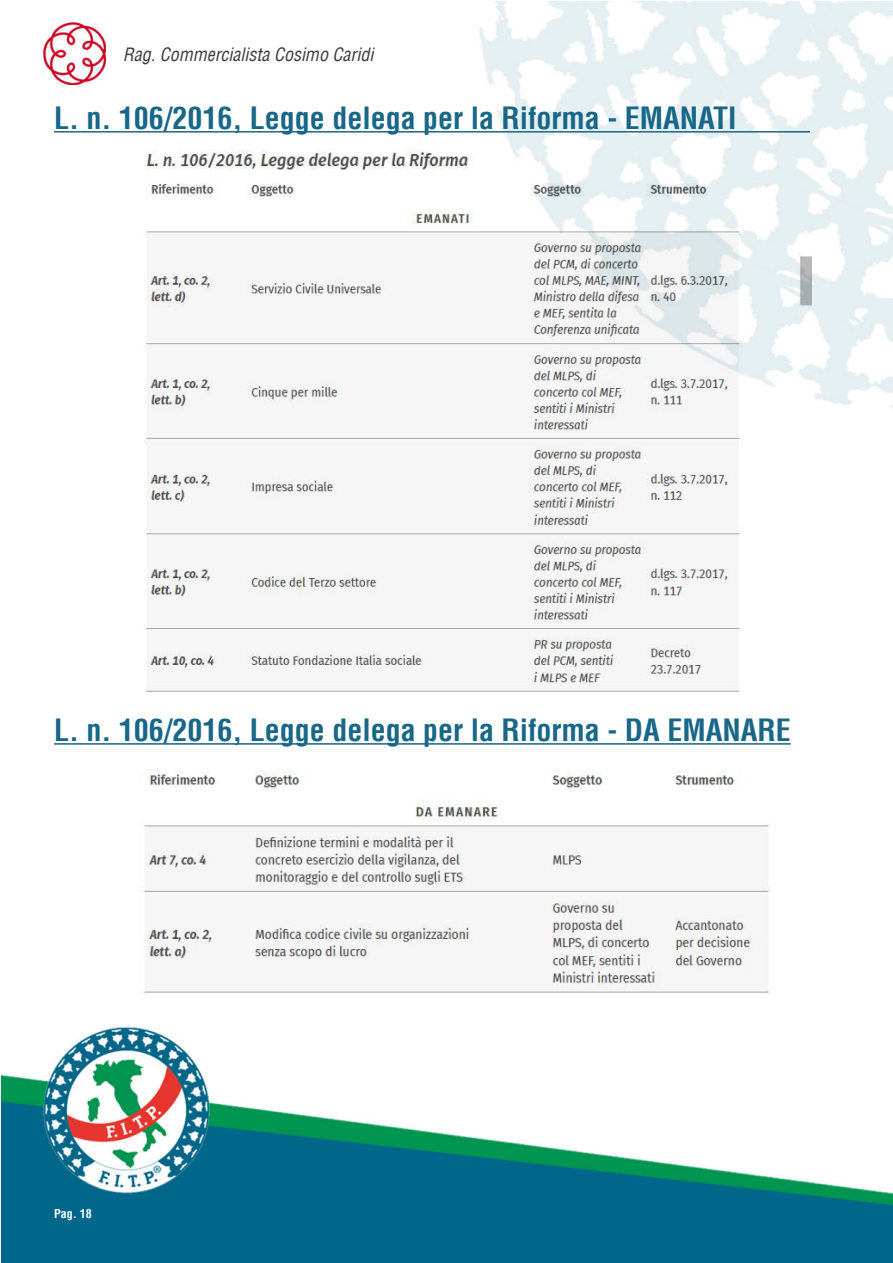
<style>
.page{position:relative;width:893px;height:1263px;background:#fff}
.page>*{position:absolute;margin:0;border:0;box-sizing:border-box;transform-origin:0 0}
.t1{font:700 condensed 30px "Helvetica LT";color:#186789}
.t2{font:italic condensed 18px "Helvetica LT";color:#3e3e3f}
.t3{font:700 condensed 12px "Helvetica LT";color:#fff}
</style>
<div class="page">
<img style="left:2px;top:2px;width:891px;height:1261px">
<hr style="left:54px;top:131px;width:756px;height:2px;background:#186789">
<img style="left:75px;top:142px;width:736px;height:564px">
<img style="left:53px;top:741px;width:757px;height:266px">
<p class="t2" style="left:123px;top:43px;width:252px">Rag. Commercialista Cosimo Caridi</p>
<p class="t1" style="left:54px;top:99px;width:684px">L. n. 106/2016, Legge delega per la Riforma - EMANATI</p>
<p class="t1" style="left:54px;top:711px;width:738px">L. n. 106/2016, Legge delega per la Riforma - DA EMANARE</p>
<p class="t3" style="left:54px;top:1206px;width:39px">Pag. 18</p>
</div>
